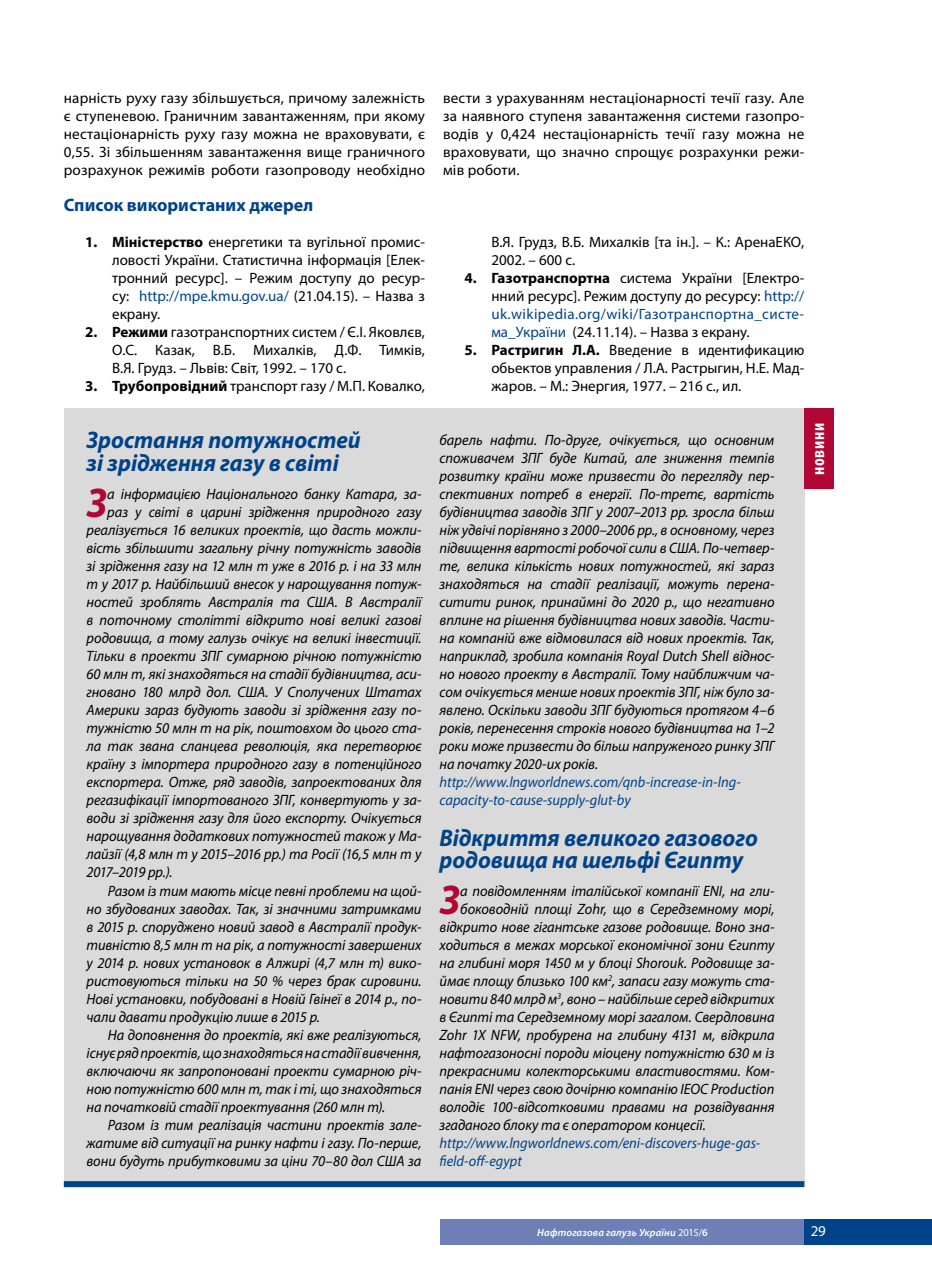
<style>
.page{position:relative;width:932px;height:1272px;background:#fff}
.page>*{position:absolute;margin:0;border:0;box-sizing:border-box;transform-origin:0 0}
.t1{font:italic 700 41.7px "Myriad Pro";color:#b00735;scale:.96 1}
.t2{font:italic 700 24px/22.5px "Myriad Pro";color:#004388;scale:.96 1}
.t3{font:700 18px "Myriad Pro";color:#004388}
.t4{font:700 condensed 18px "Myriad Pro";letter-spacing:.045em;color:#fff}
.t5{font:italic 15px/18px "Myriad Pro";letter-spacing:-.005em;color:#000;text-align:justify;scale:.96 1}
.t6{font:15px/18px "Myriad Pro";color:#000;text-align:justify}
.t7{font:italic 15px/18px "Myriad Pro";color:#004388;scale:.96 1}
.t8{font:italic 15px "Myriad Pro";letter-spacing:-.05em;color:#000;scale:.96 1}
.t9{font:15px "Myriad Pro";color:#fff}
.t10{font:italic 600 10.5px "Myriad Pro";letter-spacing:.015em;color:#fff}
.s1{font-weight:700}
.s2{color:#004388}
.s3{font-weight:400;font-style:normal}
.s4{font-style:normal}
</style>
<div class="page">
<div style="left:799px;top:1218px;width:132px;height:26px;background:#004388"></div>
<div style="left:440px;top:1218px;width:364px;height:26px;background:#6c80b5"></div>
<div style="left:64px;top:408px;width:740px;height:778px;background:#dadada"></div>
<div style="left:804px;top:408px;width:29px;height:81px;background:#b00735"></div>
<div style="left:64px;top:1181px;width:740px;height:6px;background:#004388"></div>
<p class="t6" style="left:64px;top:89px;width:362px">нарність руху газу збільшується, причому залежність є ступеневою. Граничним завантаженням, при якому нестаціонарність руху газу можна не враховувати, є 0,55. Зі збільшенням завантаження вище граничного розрахунок режимів роботи газопроводу необхідно</p>
<p class="t6" style="left:443px;top:89px;width:362px">вести з урахуванням нестаціонарності течії газу. Але за наявного ступеня завантаження системи газопро&shy;водів у 0,424 нестаціонарність течії газу можна не враховувати, що значно спрощує розрахунки режи&shy;мів роботи.</p>
<p class="t3" style="left:64px;top:193px;width:251px">Список використаних джерел</p>
<p class="t6" style="left:112px;top:233px;width:314px;text-indent:-27px"><span class="s1">1. Міністерство</span> енергетики та вугільної промис&shy;ловості України. Статистична інформація [Елек&shy;тронний ресурс]. – Режим доступу до ресур&shy;су: <span class="s2">http://mpe.kmu.gov.ua/</span> (21.04.15). – Назва з екрану.</p>
<p class="t6" style="left:112px;top:323px;width:314px;text-indent:-27px"><span class="s1">2. Режими</span> газотранспортних систем / Є.І. Яковлєв, О.С. Казак, В.Б. Михалків, Д.Ф. Тимків, В.Я. Грудз. – Львів: Світ, 1992. – 170 с.</p>
<p class="t6" style="left:85px;top:377px;width:341px"><span class="s1">3. Трубопровідний</span> транспорт газу / М.П. Ковалко,</p>
<h2 class="t2" style="left:86px;top:428px;width:287px">Зростання потужностей зі зрідження газу в світі</h2>
<h1 class="t1" style="left:87px;top:476px;width:23px">З</h1>
<p class="t5" style="left:107px;top:485px;width:329px">а інформацією Національного банку Катара, за-</p>
<p class="t5" style="left:107px;top:503px;width:329px">раз у світі в царині зрідження природного газу</p>
<p class="t5" style="left:86px;top:521px;width:350px">реалізується 16 великих проектів, що дасть можли-</p>
<p class="t5" style="left:86px;top:539px;width:350px">вість збільшити загальну річну потужність заводів</p>
<p class="t5" style="left:86px;top:557px;width:350px">зі зрідження газу на 12 млн т уже в 2016 р. і на 33 млн</p>
<p class="t5" style="left:86px;top:575px;width:350px">т у 2017 р. Найбільший внесок у нарощування потуж-</p>
<p class="t5" style="left:86px;top:593px;width:350px">ностей зроблять Австралія та США. В Австралії</p>
<p class="t5" style="left:86px;top:611px;width:350px">в поточному столітті відкрито нові великі газові</p>
<p class="t5" style="left:86px;top:629px;width:350px">родовища, а тому галузь очікує на великі інвестиції.</p>
<p class="t5" style="left:86px;top:647px;width:350px">Тільки в проекти ЗПГ сумарною річною потужністю</p>
<p class="t5" style="left:86px;top:665px;width:350px">60 млн т, які знаходяться на стадії будівництва, аси-</p>
<p class="t5" style="left:86px;top:683px;width:350px">гновано 180 млрд дол. США. У Сполучених Штатах</p>
<p class="t5" style="left:86px;top:701px;width:350px">Америки зараз будують заводи зі зрідження газу по-</p>
<p class="t5" style="left:86px;top:719px;width:350px">тужністю 50 млн т на рік, поштовхом до цього ста-</p>
<p class="t5" style="left:86px;top:737px;width:350px">ла так звана сланцева революція, яка перетворює</p>
<p class="t5" style="left:86px;top:755px;width:350px">країну з імпортера природного газу в потенційного</p>
<p class="t5" style="left:86px;top:773px;width:350px">експортера. Отже, ряд заводів, запроектованих для</p>
<p class="t5" style="left:86px;top:791px;width:350px">регазифікації імпортованого ЗПГ, конвертують у за-</p>
<p class="t5" style="left:86px;top:809px;width:350px">води зі зрідження газу для його експорту. Очікується</p>
<p class="t5" style="left:86px;top:827px;width:350px">нарощування додаткових потужностей також у Ма-</p>
<p class="t5" style="left:86px;top:845px;width:350px">лайзії (4,8 млн т у 2015–2016 рр.) та Росії (16,5 млн т у</p>
<p class="t8" style="left:86px;top:863px;width:91px">2017–2019 рр.).</p>
<p class="t5" style="left:108px;top:881px;width:328px">Разом із тим мають місце певні проблеми на щой-</p>
<p class="t5" style="left:86px;top:899px;width:350px">но збудованих заводах. Так, зі значними затримками</p>
<p class="t5" style="left:86px;top:917px;width:350px">в 2015 р. споруджено новий завод в Австралії продук-</p>
<p class="t5" style="left:86px;top:935px;width:350px">тивністю 8,5 млн т на рік, а потужності завершених</p>
<p class="t5" style="left:86px;top:953px;width:350px">у 2014 р. нових установок в Алжирі (4,7 млн т) вико-</p>
<p class="t5" style="left:86px;top:971px;width:350px">ристовуються тільки на 50 % через брак сировини.</p>
<p class="t5" style="left:86px;top:989px;width:350px">Нові установки, побудовані в Новій Гвінеї в 2014 р., по-</p>
<p class="t5" style="left:86px;top:1007px;width:244px">чали давати продукцію лише в 2015 р.</p>
<p class="t5" style="left:108px;top:1025px;width:328px">На доповнення до проектів, які вже реалізуються,</p>
<p class="t5" style="left:86px;top:1043px;width:350px">існує ряд проектів, що знаходяться на стадії вивчення,</p>
<p class="t5" style="left:86px;top:1061px;width:350px">включаючи як запропоновані проекти сумарною річ-</p>
<p class="t5" style="left:86px;top:1079px;width:350px">ною потужністю 600 млн т, так і ті, що знаходяться</p>
<p class="t5" style="left:86px;top:1097px;width:312px">на початковій стадії проектування (260 млн т).</p>
<p class="t5" style="left:108px;top:1115px;width:328px">Разом із тим реалізація частини проектів зале-</p>
<p class="t5" style="left:86px;top:1133px;width:350px">жатиме від ситуації на ринку нафти і газу. По-перше,</p>
<p class="t5" style="left:86px;top:1151px;width:350px">вони будуть прибутковими за ціни 70–80 дол США за</p>
<p class="t6" style="left:491px;top:233px;width:314px">В.Я. Грудз, В.Б. Михалків [та ін.]. – К.: АренаЕКО,<br>2002. – 600 с.</p>
<p class="t6" style="left:491px;top:269px;width:314px;text-indent:-27px"><span class="s1">4. Газотранспортна</span> система України [Електро&shy;нний ресурс]. Режим доступу до ресурсу: <span class="s2">http:// uk.wikipedia.org/wiki/Газотранспортна_систе&shy;ма_України</span> (24.11.14). – Назва з екрану.</p>
<p class="t6" style="left:491px;top:341px;width:314px;text-indent:-27px"><span class="s1">5. Растригин Л.А.</span> Введение в идентификацию обьектов управления / Л.А. Растрыгин, Н.Е. Мад&shy;жаров. – М.: Энергия, 1977. – 216 с., ил.</p>
<p class="t5" style="left:439px;top:431px;width:350px">барель нафти. По-друге, очікується, що основним споживачем ЗПГ буде Китай, але зниження темпів розвитку країни може призвести до перегляду пер&shy;спективних потреб в енергії. По-третє, вартість будівництва заводів ЗПГ у 2007–2013 рр. зросла більш ніж удвічі порівняно з 2000–2006 рр., в основному, через підвищення вартості робочої сили в США. По-четвер&shy;те, велика кількість нових потужностей, які зараз знаходяться на стадії реалізації, можуть перена&shy;ситити ринок, принаймні до 2020 р., що негативно вплине на рішення будівництва нових заводів. Части&shy;на компаній вже відмовилася від нових проектів. Так, наприклад, зробила компанія Royal Dutch Shell віднос&shy;но нового проекту в Австралії. Тому найближчим ча&shy;сом очікується менше нових проектів ЗПГ, ніж було за&shy;явлено. Оскільки заводи ЗПГ будуються протягом 4–6 років, перенесення строків нового будівництва на 1–2 роки може призвести до більш напруженого ринку ЗПГ на початку 2020-их років.</p>
<p class="t7" style="left:439px;top:773px;width:315px">http://www.lngworldnews.com/qnb-increase-in-lng&shy;capacity-to-cause-supply-glut-by</p>
<h2 class="t2" style="left:439px;top:825px;width:333px">Відкриття великого газового родовища на шельфі Єгипту</h2>
<h1 class="t1" style="left:440px;top:872px;width:23px">З</h1>
<p class="t5" style="left:460px;top:881px;width:329px">а повідомленням італійської компанії ENI, на гли-</p>
<p class="t5" style="left:460px;top:899px;width:329px">боководній площі Zohr, що в Середземному морі,</p>
<p class="t5" style="left:439px;top:917px;width:350px">відкрито нове гігантське газове родовище. Воно зна-</p>
<p class="t5" style="left:439px;top:935px;width:350px">ходиться в межах морської економічної зони Єгипту</p>
<p class="t5" style="left:439px;top:953px;width:350px">на глибині моря 1450 м у блоці Shorouk. Родовище за-</p>
<p class="t5" style="left:439px;top:971px;width:350px">ймає площу близько 100 км<sup>2</sup>, запаси газу можуть ста-</p>
<p class="t5" style="left:439px;top:989px;width:350px">новити 840 млрд м<sup>3</sup>, воно – найбільше серед відкритих</p>
<p class="t5" style="left:439px;top:1007px;width:350px">в Єгипті та Середземному морі загалом. Свердловина</p>
<p class="t5" style="left:439px;top:1025px;width:350px">Zohr 1X NFW, пробурена на глибину 4131 м, відкрила</p>
<p class="t5" style="left:439px;top:1043px;width:350px">нафтогазоносні породи міоцену потужністю 630 м із</p>
<p class="t5" style="left:439px;top:1061px;width:350px">прекрасними колекторськими властивостями. Ком-</p>
<p class="t5" style="left:439px;top:1079px;width:350px">панія ENI через свою дочірню компанію IEOC Production</p>
<p class="t5" style="left:439px;top:1097px;width:350px">володіє 100-відсотковими правами на розвідування</p>
<p class="t5" style="left:439px;top:1115px;width:279px">згаданого блоку та є оператором концесії.</p>
<p class="t7" style="left:439px;top:1133px;width:335px">http://www.lngworldnews.com/eni-discovers-huge-gas&shy;field-off-egypt</p>
<p class="t4" style="left:806px;top:475px;width:54px;rotate:-90deg">новини</p>
<p class="t10" style="left:537px;top:1225px;width:172px">Нафтогазова галузь України <span class="s3">2015/</span><span class="s4">6</span></p>
<p class="t9" style="left:810px;top:1221px;width:17px">29</p>
</div>
